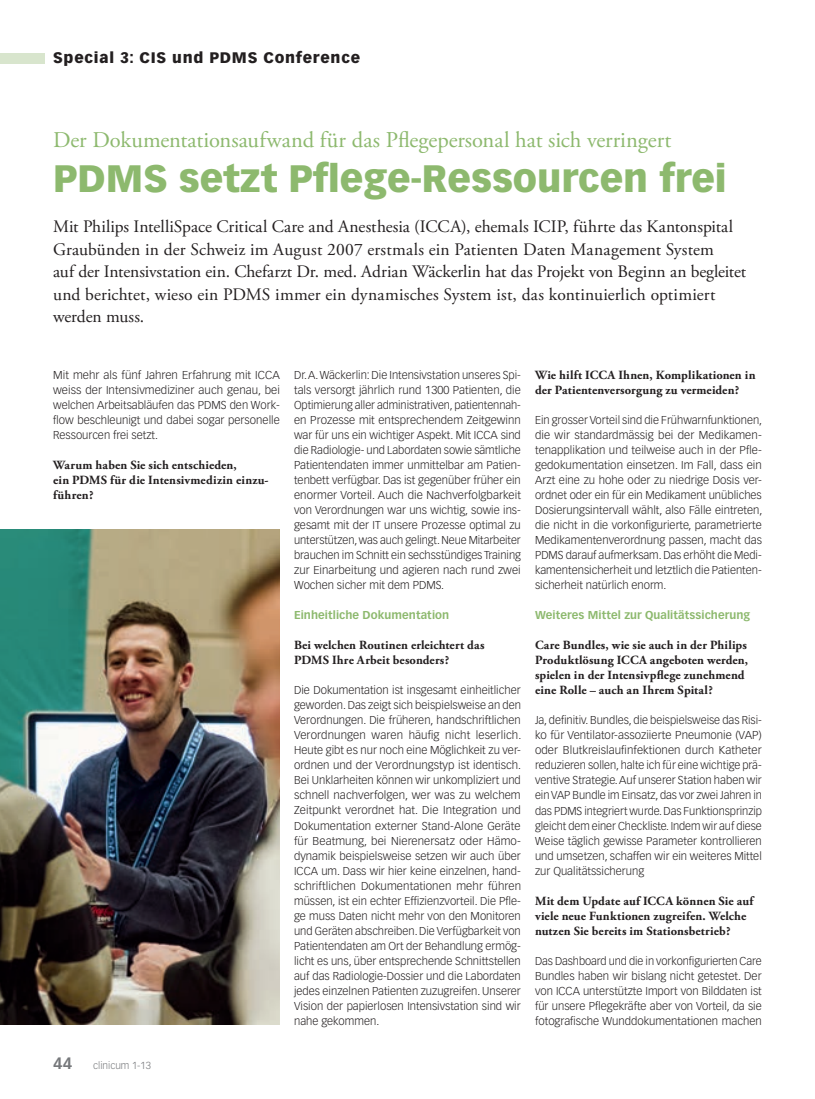
<style>
.page{position:relative;width:815px;height:1099px;background:#fff}
.page>*{position:absolute;margin:0;border:0;box-sizing:border-box;transform-origin:0 0}
.t1{font:900 37.5px "Vectora LT Std";color:#8db96e}
.t2{font:22.5px "Adobe Garamond Pro";color:#8db96e}
.t3{font:17.5px/22.5px "Adobe Garamond Pro";color:#231f20}
.t4{font:900 15px "Vectora LT Std";letter-spacing:.05em;color:#231f20}
.t5{font:700 12.5px/15px "Adobe Garamond Pro";letter-spacing:.01em;color:#231f20}
.t6{font:300 11.25px/15px "Vectora LT Std";color:#231f20;text-align:justify}
.t7{font:700 11.25px "Vectora LT Std";letter-spacing:.005em;color:#8db96e}
.t8{font:300 10px "Vectora LH";color:#76787b}
.s1{font-weight:700;font-size:16.25px}
</style>
<div class="page">
<div style="left:0;top:53px;width:45px;height:10px;background:#d8e5cd"></div>
<img style="left:0;top:529px;width:280px;height:495px">
<h3 class="t4" style="left:53px;top:49px;width:309px">Special 3: CIS und PDMS Conference</h3>
<h2 class="t2" style="left:53px;top:126px;width:620px">Der Dokumentationsaufwand für das Pflegepersonal hat sich verringert</h2>
<h1 class="t1" style="left:53px;top:155px;width:675px">PDMS setzt Pflege-Ressourcen frei</h1>
<p class="t3" style="left:53px;top:216px;width:695px">Mit Philips IntelliSpace Critical Care and Anesthesia (ICCA), ehemals ICIP, führte das Kantonspital Graubünden in der Schweiz im August 2007 erstmals ein Patienten Daten Management System<br>auf der Intensivstation ein. Chefarzt Dr. med. Adrian Wäckerlin hat das Projekt von Beginn an begleitet und berichtet, wieso ein PDMS immer ein dynamisches System ist, das kontinuierlich optimiert werden muss.</p>
<p class="t6" style="left:53px;top:368px;width:228px">Mit mehr als fünf Jahren Erfahrung mit ICCA weiss der Intensivmediziner auch genau, bei welchen Arbeitsabläufen das PDMS den Work&shy;flow beschleunigt und dabei sogar personelle Ressourcen frei setzt.</p>
<p class="t5" style="left:53px;top:458px;width:217px">Warum haben Sie sich entschieden,<br>ein PDMS für die Intensivmedizin einzu&shy;führen?</p>
<p class="t8" style="left:53px;top:1059px;width:99px"><span class="s1">44</span> clinicum 1-13</p>
<p class="t6" style="left:294px;top:368px;width:228px">Dr. A. Wäckerlin: Die Intensivstation unseres Spi&shy;tals versorgt jährlich rund 1300 Patienten, die Optimierung aller administrativen, patientennah&shy;en Prozesse mit entsprechendem Zeitgewinn war für uns ein wichtiger Aspekt. Mit ICCA sind die Radiologie- und Labordaten sowie sämtliche Patientendaten immer unmittelbar am Patien&shy;tenbett verfügbar. Das ist gegenüber früher ein enormer Vorteil. Auch die Nachverfolgbarkeit von Verordnungen war uns wichtig, sowie ins&shy;gesamt mit der IT unsere Prozesse optimal zu unterstützen, was auch gelingt. Neue Mitarbeiter brauchen im Schnitt ein sechsstündiges Training zur Einarbeitung und agieren nach rund zwei Wochen sicher mit dem PDMS.</p>
<p class="t7" style="left:294px;top:608px;width:157px">Einheitliche Dokumentation</p>
<p class="t5" style="left:294px;top:638px;width:192px">Bei welchen Routinen erleichtert das<br>PDMS Ihre Arbeit besonders?</p>
<p class="t6" style="left:294px;top:683px;width:229px">Die Dokumentation ist insgesamt einheitlicher geworden. Das zeigt sich beispielsweise an den Verordnungen. Die früheren, handschriftlichen Verordnungen waren häufig nicht leserlich.<br>Heute gibt es nur noch eine Möglichkeit zu ver&shy;ordnen und der Verordnungstyp ist identisch.<br>Bei Unklarheiten können wir unkompliziert und schnell nachverfolgen, wer was zu welchem Zeitpunkt verordnet hat. Die Integration und Dokumentation externer Stand-Alone Geräte für Beatmung, bei Nierenersatz oder Hämo&shy;dynamik beispielsweise setzen wir auch über ICCA um. Dass wir hier keine einzelnen, hand&shy;schriftlichen Dokumentationen mehr führen müssen, ist ein echter Effizienzvorteil. Die Pfle&shy;ge muss Daten nicht mehr von den Monitoren und Geräten abschreiben. Die Verfügbarkeit von Patientendaten am Ort der Behandlung ermög&shy;licht es uns, über entsprechende Schnittstellen auf das Radiologie-Dossier und die Labordaten jedes einzelnen Patienten zuzugreifen. Unserer Vision der papierlosen Intensivstation sind wir nahe gekommen.</p>
<p class="t5" style="left:535px;top:368px;width:222px">Wie hilft ICCA Ihnen, Komplikationen in der Patientenversorgung zu vermeiden?</p>
<p class="t6" style="left:535px;top:413px;width:229px">Ein grosser Vorteil sind die Frühwarnfunktionen, die wir standardmässig bei der Medikamen&shy;tenapplikation und teilweise auch in der Pfle&shy;gedokumentation einsetzen. Im Fall, dass ein Arzt eine zu hohe oder zu niedrige Dosis ver&shy;ordnet oder ein für ein Medikament unübliches Dosierungsintervall wählt, also Fälle eintreten, die nicht in die vorkonfigurierte, parametrierte Medikamentenverordnung passen, macht das PDMS darauf aufmerksam. Das erhöht die Medi&shy;kamentensicherheit und letztlich die Patienten&shy;sicherheit natürlich enorm.</p>
<p class="t7" style="left:535px;top:608px;width:217px">Weiteres Mittel zur Qualitätssicherung</p>
<p class="t5" style="left:535px;top:638px;width:215px">Care Bundles, wie sie auch in der Philips Produktlösung ICCA angeboten werden, spielen in der Intensivpflege zunehmend eine Rolle – auch an Ihrem Spital?</p>
<p class="t6" style="left:535px;top:713px;width:228px">Ja, definitiv. Bundles, die beispielsweise das Risi&shy;ko für Ventilator-assoziierte Pneumonie (VAP) oder Blutkreislaufinfektionen durch Katheter reduzieren sollen, halte ich für eine wichtige prä&shy;ventive Strategie. Auf unserer Station haben wir ein VAP Bundle im Einsatz, das vor zwei Jahren in das PDMS integriert wurde. Das Funktionsprinzip gleicht dem einer Checkliste. Indem wir auf diese Weise täglich gewisse Parameter kontrollieren und umsetzen, schaffen wir ein weiteres Mittel zur Qualitätssicherung</p>
<p class="t5" style="left:535px;top:893px;width:220px">Mit dem Update auf ICCA können Sie auf viele neue Funktionen zugreifen. Welche nutzen Sie bereits im Stationsbetrieb?</p>
<p class="t6" style="left:535px;top:953px;width:228px">Das Dashboard und die in vorkonfigurierten Care Bundles haben wir bislang nicht getestet. Der von ICCA unterstützte Import von Bilddaten ist für unsere Pflegekräfte aber von Vorteil, da sie fotografische Wunddokumentationen machen</p>
</div>
